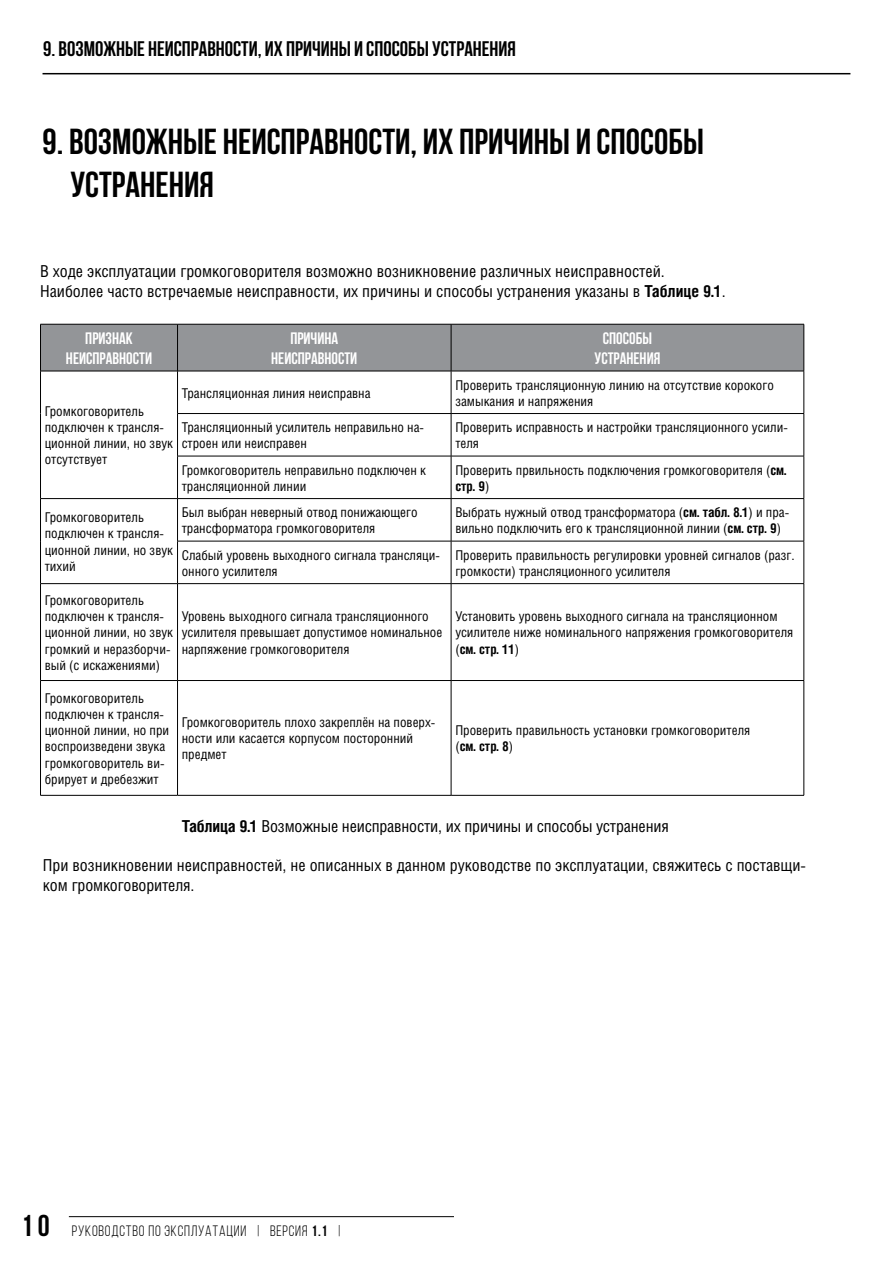
<style>
.page{position:relative;width:893px;height:1263px;background:#fff}
.page>*{position:absolute;margin:0;border:0;box-sizing:border-box;transform-origin:0 0}
.t1{font:700 36px/43.2px "Bebas Neue";color:#000}
.t2{font:700 30px "Bebas Neue";color:#000}
.t3{font:700 21px "Bebas Neue";color:#000}
.t4{font:16.5px/19.8px "Helios Cond";color:#000}
.t5{font:700 16.5px/19.8px "Bebas Neue";color:#fff;text-align:center}
.t6{font:15px "Bebas Neue";letter-spacing:.05em;color:#000}
.t7{font:13.5px/16.2px "Helios Cond";color:#000}
.s1{font-weight:700}
</style>
<div class="page">
<hr style="left:69px;top:1216px;width:385px;height:1px;background:#000">
<hr style="left:43px;top:73px;width:807px;height:1px;background:#000">
<div style="left:41px;top:325px;width:763px;height:46px;background:#939598"></div>
<hr style="left:40px;top:324px;width:138px;height:1px;background:#000">
<hr style="left:40px;top:324px;width:1px;height:47px;background:#000">
<hr style="left:178px;top:324px;width:273px;height:1px;background:#000">
<hr style="left:177px;top:324px;width:1px;height:47px;background:#000">
<hr style="left:451px;top:324px;width:353px;height:1px;background:#000">
<hr style="left:451px;top:324px;width:1px;height:47px;background:#000">
<hr style="left:804px;top:324px;width:1px;height:47px;background:#000">
<hr style="left:40px;top:371px;width:138px;height:1px;background:#000">
<hr style="left:40px;top:371px;width:1px;height:42px;background:#000">
<hr style="left:178px;top:371px;width:273px;height:1px;background:#000">
<hr style="left:177px;top:371px;width:1px;height:42px;background:#000">
<hr style="left:451px;top:371px;width:353px;height:1px;background:#000">
<hr style="left:451px;top:371px;width:1px;height:42px;background:#000">
<hr style="left:804px;top:371px;width:1px;height:42px;background:#000">
<hr style="left:40px;top:413px;width:1px;height:43px;background:#000">
<hr style="left:177px;top:413px;width:274px;height:1px;background:#000">
<hr style="left:177px;top:414px;width:1px;height:42px;background:#000">
<hr style="left:451px;top:413px;width:353px;height:1px;background:#000">
<hr style="left:451px;top:414px;width:1px;height:42px;background:#000">
<hr style="left:804px;top:414px;width:1px;height:42px;background:#000">
<hr style="left:40px;top:456px;width:1px;height:42px;background:#000">
<hr style="left:177px;top:456px;width:274px;height:1px;background:#000">
<hr style="left:177px;top:456px;width:1px;height:42px;background:#000">
<hr style="left:451px;top:456px;width:353px;height:1px;background:#000">
<hr style="left:451px;top:456px;width:1px;height:42px;background:#000">
<hr style="left:804px;top:456px;width:1px;height:42px;background:#000">
<hr style="left:40px;top:498px;width:138px;height:1px;background:#000">
<hr style="left:40px;top:499px;width:1px;height:42px;background:#000">
<hr style="left:178px;top:498px;width:273px;height:1px;background:#000">
<hr style="left:177px;top:499px;width:1px;height:42px;background:#000">
<hr style="left:451px;top:498px;width:353px;height:1px;background:#000">
<hr style="left:451px;top:499px;width:1px;height:42px;background:#000">
<hr style="left:804px;top:499px;width:1px;height:42px;background:#000">
<hr style="left:40px;top:541px;width:1px;height:42px;background:#000">
<hr style="left:177px;top:541px;width:274px;height:1px;background:#000">
<hr style="left:177px;top:541px;width:1px;height:42px;background:#000">
<hr style="left:451px;top:541px;width:353px;height:1px;background:#000">
<hr style="left:451px;top:541px;width:1px;height:42px;background:#000">
<hr style="left:804px;top:541px;width:1px;height:42px;background:#000">
<hr style="left:40px;top:583px;width:138px;height:1px;background:#000">
<hr style="left:40px;top:584px;width:1px;height:96px;background:#000">
<hr style="left:178px;top:583px;width:273px;height:1px;background:#000">
<hr style="left:177px;top:584px;width:1px;height:96px;background:#000">
<hr style="left:451px;top:583px;width:353px;height:1px;background:#000">
<hr style="left:451px;top:584px;width:1px;height:96px;background:#000">
<hr style="left:804px;top:584px;width:1px;height:96px;background:#000">
<hr style="left:40px;top:680px;width:138px;height:1px;background:#000">
<hr style="left:40px;top:681px;width:1px;height:114px;background:#000">
<hr style="left:178px;top:680px;width:273px;height:1px;background:#000">
<hr style="left:177px;top:681px;width:1px;height:114px;background:#000">
<hr style="left:451px;top:680px;width:353px;height:1px;background:#000">
<hr style="left:451px;top:681px;width:1px;height:114px;background:#000">
<hr style="left:804px;top:681px;width:1px;height:114px;background:#000">
<hr style="left:40px;top:795px;width:138px;height:1px;background:#000">
<hr style="left:178px;top:795px;width:273px;height:1px;background:#000">
<hr style="left:451px;top:795px;width:353px;height:1px;background:#000">
<h3 class="t3" style="left:43px;top:38px;width:474px">9. Возможные неисправности, их причины и способы устранения</h3>
<h1 class="t1" style="left:70px;top:119px;width:635px;text-indent:-28px">9. Возможные неисправности, их причины и способы устранения</h1>
<p class="t4" style="left:40px;top:261px;width:687px">В ходе эксплуатации громкоговорителя возможно возникновение различных неисправностей.<br>Наиболее часто встречаемые неисправности, их причины и способы устранения указаны в <span class="s1">Таблице 9.1</span>.</p>
<p class="t5" style="left:66px;top:328px;width:88px">Признак неисправности</p>
<p class="t5" style="left:271px;top:328px;width:88px">Причина неисправности</p>
<p class="t5" style="left:595px;top:328px;width:67px">Способы устранения</p>
<p class="t7" style="left:45px;top:403px;width:130px">Громкоговоритель подключен к трансля&shy;ционной линии, но звук отсутствует</p>
<p class="t7" style="left:182px;top:384px;width:190px">Трансляционная линия неисправна</p>
<p class="t7" style="left:455px;top:376px;width:320px">Проверить трансляционную линию на отсутствие корокого замыкания и напряжения</p>
<p class="t7" style="left:182px;top:419px;width:244px">Трансляционный усилитель неправильно на&shy;строен или неисправен</p>
<p class="t7" style="left:455px;top:419px;width:334px">Проверить исправность и настройки трансляционного усили&shy;теля</p>
<p class="t7" style="left:182px;top:461px;width:246px">Громкоговоритель неправильно подключен к трансляционной линии</p>
<p class="t7" style="left:455px;top:461px;width:333px">Проверить првильность подключения громкоговорителя (<span class="s1">см. стр. 9</span>)</p>
<p class="t7" style="left:45px;top:509px;width:130px">Громкоговоритель подключен к трансля&shy;ционной линии, но звук тихий</p>
<p class="t7" style="left:182px;top:504px;width:237px">Был выбран неверный отвод понижающего трансформатора громкоговорителя</p>
<p class="t7" style="left:455px;top:504px;width:335px">Выбрать нужный отвод трансформатора (<span class="s1">см. табл. 8.1</span>) и пра&shy;вильно подключить его к трансляционной линии (<span class="s1">см. стр. 9</span>)</p>
<p class="t7" style="left:182px;top:546px;width:260px">Слабый уровень выходного сигнала трансляци&shy;онного усилителя</p>
<p class="t7" style="left:455px;top:546px;width:341px">Проверить правильность регулировки уровней сигналов (разг. громкости) трансляционного усилителя</p>
<p class="t7" style="left:45px;top:592px;width:130px">Громкоговоритель подключен к трансля&shy;ционной линии, но звук громкий и неразборчи&shy;вый (с искажениями)</p>
<p class="t7" style="left:45px;top:690px;width:126px">Громкоговоритель подключен к трансля&shy;ционной линии, но при воспроизведени звука громкоговоритель ви&shy;брирует и дребезжит</p>
<p class="t7" style="left:182px;top:608px;width:262px">Уровень выходного сигнала трансляционного усилителя превышает допустимое номинальное нарпяжение громкоговорителя</p>
<p class="t7" style="left:455px;top:608px;width:340px">Установить уровень выходного сигнала на трансляционном усилителе ниже номинального напряжения громкоговорителя (<span class="s1">см. стр. 11</span>)</p>
<p class="t7" style="left:182px;top:714px;width:255px">Громкоговоритель плохо закреплён на поверх&shy;ности или касается корпусом посторонний предмет</p>
<p class="t7" style="left:455px;top:722px;width:296px">Проверить правильность установки громкоговорителя (<span class="s1">см. стр. 8</span>)</p>
<p class="t4" style="left:182px;top:816px;width:488px"><span class="s1">Таблица 9.1</span> Возможные неисправности, их причины и способы устранения</p>
<p class="t4" style="left:43px;top:855px;width:765px">При возникновении неисправностей, не описанных в данном руководстве по эксплуатации, свяжитесь с поставщи&shy;ком громкоговорителя.</p>
<h2 class="t2" style="left:21px;top:1209px;width:30px">10</h2>
<p class="t6" style="left:72px;top:1223px;width:271px">руководство по эксплуатации | версия <span class="s1">1.1</span> |</p>
</div>
